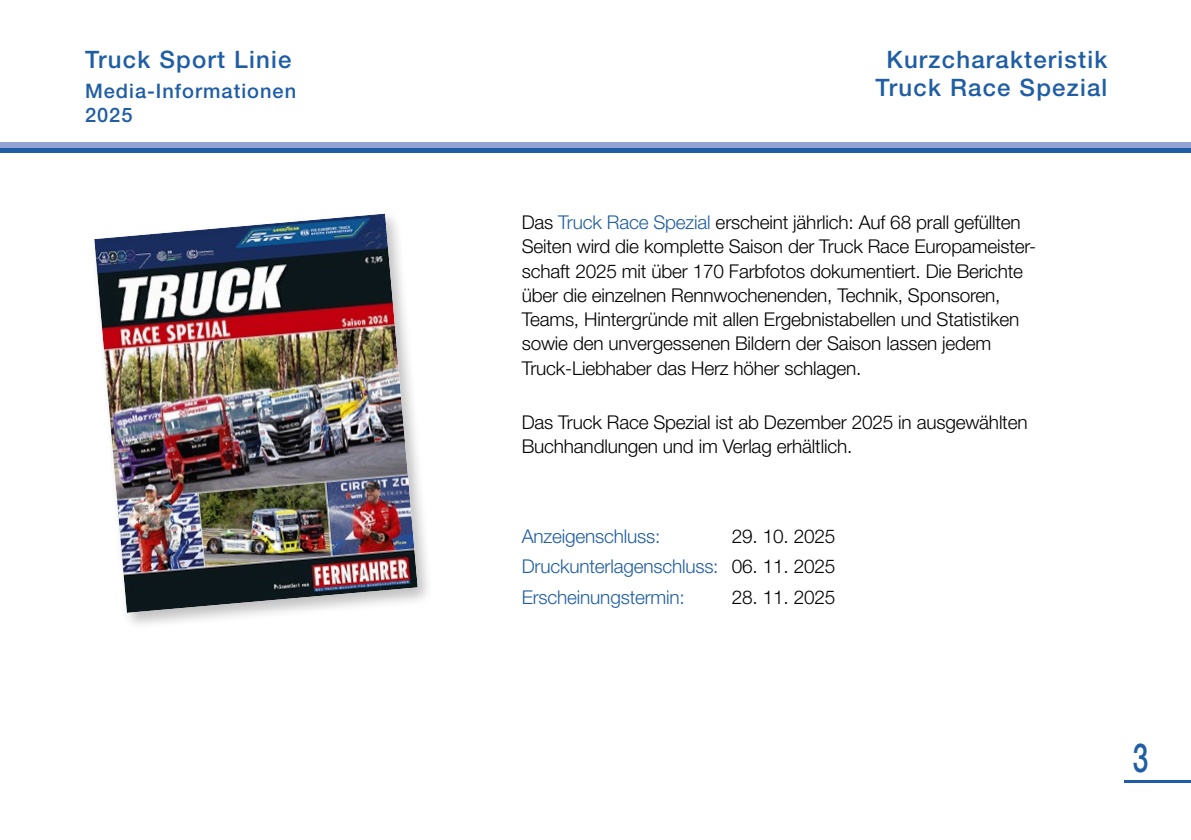
<style>
.page{position:relative;width:1191px;height:840px;background:#fff}
.page>*{position:absolute;margin:0;border:0;box-sizing:border-box;transform-origin:0 0}
.t1{font:500 40px "Helvetica Neue LT Std";color:#1f5da5;scale:.7 1}
.t2{font:500 24px/28px "Helvetica Neue LT Std";letter-spacing:.05em;color:#1f5da5;text-align:center}
.t3{font:500 20px/24px "Helvetica Neue LT Std";letter-spacing:.05em;color:#1f5da5}
.t4{font:300 19px/24.2px "Helvetica Neue LT Std";letter-spacing:-.01em;color:#000}
.t5{font:300 19px/30px "Helvetica Neue LT Std";letter-spacing:-.01em;color:#1f5da5;text-align:justify}
.s1{color:#1f5da5}
.s2{color:#000}
</style>
<div class="page">
<div style="left:0;top:147px;width:1191px;height:6px;background:#1f5da5"></div>
<div style="left:0;top:142px;width:1191px;height:5px;background:#93a4d3"></div>
<hr style="left:1124px;top:780px;width:67px;height:2px;background:#1f5da5">
<div style="left:89px;top:209px;width:345px;height:421px;background:#000;opacity:.25"></div>
<img style="left:94px;top:213px;width:324px;height:399px">
<p class="t2" style="left:85px;top:45px;width:208px">Truck Sport Linie</p>
<p class="t3" style="left:85px;top:79px;width:213px">Media-Informationen<br>2025</p>
<p class="t2" style="left:875px;top:45px;width:233px">Kurzcharakteristik<br>Truck Race Spezial</p>
<p class="t4" style="left:522px;top:210px;width:516px">Das <span class="s1">Truck Race Spezial</span> erscheint jährlich: Auf 68 prall gefüllten Seiten wird die komplette Saison der Truck Race Europameister&shy;schaft 2025 mit über 170 Farbfotos dokumentiert. Die Berichte über die einzelnen Rennwochenenden, Technik, Sponsoren, Teams, Hintergründe mit allen Ergebnistabellen und Statistiken sowie den unvergessenen Bildern der Saison lassen jedem Truck-Liebhaber das Herz höher schlagen.</p>
<p class="t4" style="left:522px;top:409px;width:507px">Das Truck Race Spezial ist ab Dezember 2025 in ausgewählten<br>Buchhandlungen und im Verlag erhältlich.</p>
<p class="t5" style="left:522px;top:521px;width:140px">Anzeigenschluss:</p>
<p class="t5" style="left:522px;top:521px;width:315px;text-indent:210px"><span class="s2">29. 10. 2025<br></span>Druckunterlagenschluss: <span class="s2">06. 11. 2025<br></span>Erscheinungstermin:</p>
<p class="t4" style="left:732px;top:584px;width:105px">28. 11. 2025</p>
<h1 class="t1" style="left:1132px;top:733px;width:24px">3</h1>
</div>
